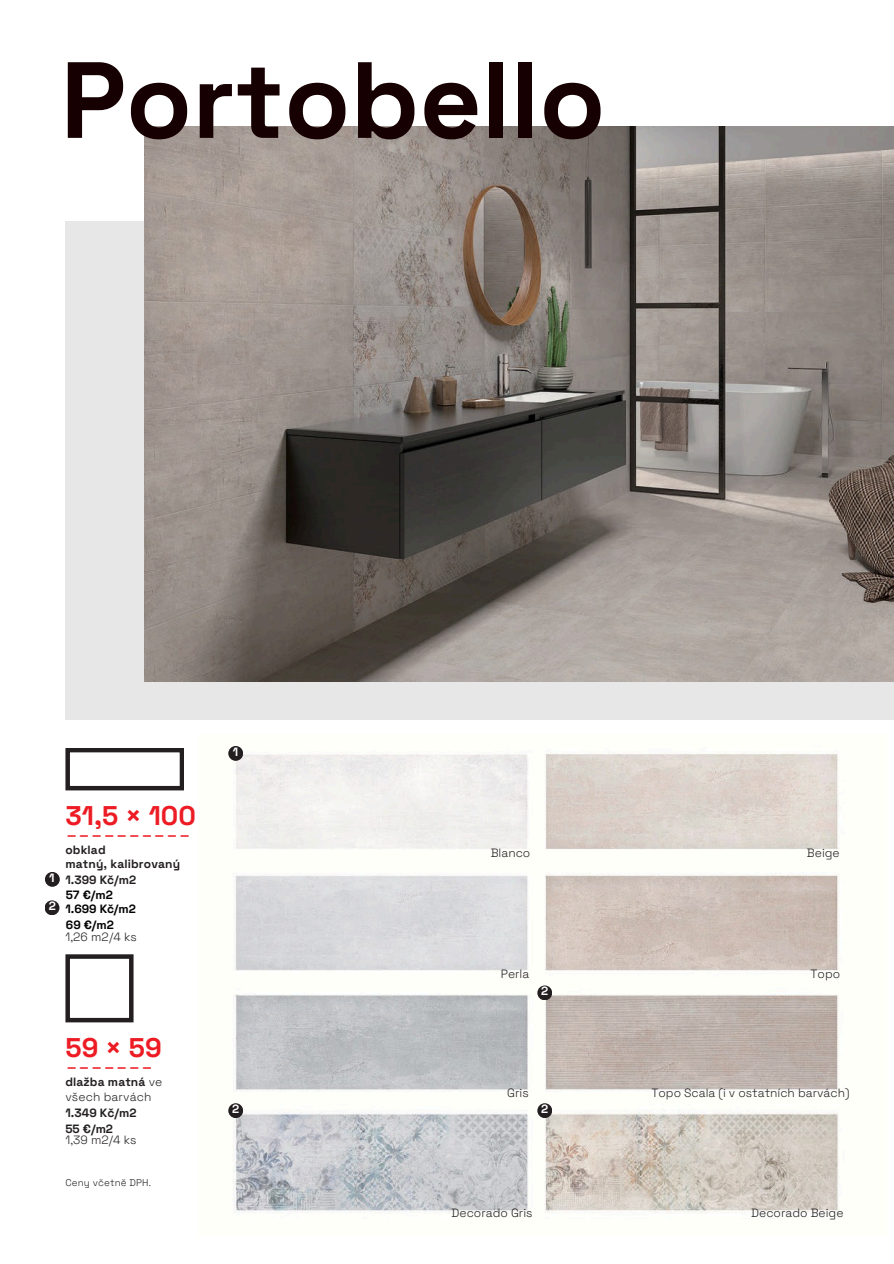
<style>
.page{position:relative;width:894px;height:1264px;background:#fff}
.page>*{position:absolute;margin:0;border:0;box-sizing:border-box;transform-origin:0 0}
.t1{font:700 108px "Space Grotesk";color:#160001}
.t2{font:300 27px "Space Grotesk";color:#ed1c24}
.t3{font:700 27px "Space Grotesk";color:#ed1c24}
.t4{font:300 12px "Space Grotesk";color:#231f20}
.t5{font:700 12px/15.6px "Space Grotesk";letter-spacing:.01em;color:#231f20}
.t6{font:700 12px "Space Grotesk";color:#000}
.t7{font:700 12px "Space Grotesk";color:#fff}
.t8{font:300 9.75px "Space Grotesk";letter-spacing:.015em;color:#231f20}
.s1{font-weight:300}
</style>
<div class="page">
<img style="left:228px;top:746px;width:612px;height:468px">
<div style="left:65px;top:222px;width:828px;height:498px;background:#e6e7e6"></div>
<img style="left:145px;top:126px;width:748px;height:555px">
<svg style="left:65px;top:748px;width:119px;height:42px"></svg>
<svg style="left:65px;top:954px;width:68px;height:68px"></svg>
<div style="left:228px;top:746px;width:15px;height:14px;background:#231f20;border-radius:50%"></div>
<div style="left:228px;top:1103px;width:15px;height:15px;background:#231f20;border-radius:50%"></div>
<div style="left:537px;top:985px;width:15px;height:15px;background:#231f20;border-radius:50%"></div>
<div style="left:537px;top:1103px;width:15px;height:15px;background:#231f20;border-radius:50%"></div>
<div style="left:45px;top:871px;width:15px;height:15px;background:#231f20;border-radius:50%"></div>
<div style="left:45px;top:900px;width:14px;height:15px;background:#231f20;border-radius:50%"></div>
<h1 class="t1" style="left:61px;top:32px;width:546px">Portobello</h1>
<h3 class="t7" style="left:49px;top:869px;width:7px">1</h3>
<h3 class="t7" style="left:49px;top:898px;width:9px">2</h3>
<h2 class="t3" style="left:65px;top:798px;width:132px">31,5 × 100</h2>
<h2 class="t2" style="left:65px;top:816px;width:127px">----------</h2>
<h2 class="t5" style="left:65px;top:842px;width:116px;line-height:14.7px">obklad<br>matný, kalibrovaný</h2>
<h2 class="t5" style="left:65px;top:872px;width:72px">1.399 Kč/m2</h2>
<h3 class="t6" style="left:66px;top:887px;width:48px">57 €/m2</h3>
<h3 class="t6" style="left:66px;top:917px;width:50px">69 €/m2</h3>
<h3 class="t6" style="left:65px;top:901px;width:72px">1.699 Kč/m2</h3>
<h2 class="t4" style="left:65px;top:928px;width:73px">1,26 m2/4 ks</h2>
<h3 class="t3" style="left:65px;top:1030px;width:98px">59 × 59</h3>
<h3 class="t2" style="left:65px;top:1048px;width:89px">-------</h3>
<h3 class="t5" style="left:65px;top:1074px;width:98px">dlažba matná <span class="s1">ve všech barvách<br></span>1.349 Kč/m2<br>55 €/m2</h3>
<h3 class="t4" style="left:65px;top:1132px;width:73px">1,39 m2/4 ks</h3>
<p class="t8" style="left:65px;top:1176px;width:87px">Ceny včetně DPH.</p>
<h3 class="t7" style="left:232px;top:744px;width:7px">1</h3>
<h2 class="t7" style="left:232px;top:1101px;width:9px">2</h2>
<h3 class="t4" style="left:490px;top:845px;width:41px">Blanco</h3>
<p class="t4" style="left:806px;top:845px;width:34px">Beige</p>
<p class="t4" style="left:500px;top:965px;width:30px">Perla</p>
<h3 class="t4" style="left:810px;top:965px;width:31px">Topo</h3>
<p class="t7" style="left:541px;top:983px;width:9px">2</p>
<p class="t4" style="left:507px;top:1085px;width:23px">Gris</p>
<p class="t4" style="left:651px;top:1085px;width:199px">Topo Scala (i v ostatních barvách)</p>
<h3 class="t7" style="left:541px;top:1101px;width:9px">2</h3>
<p class="t4" style="left:451px;top:1205px;width:82px">Decorado Gris</p>
<h3 class="t4" style="left:751px;top:1205px;width:94px">Decorado Beige</h3>
</div>
